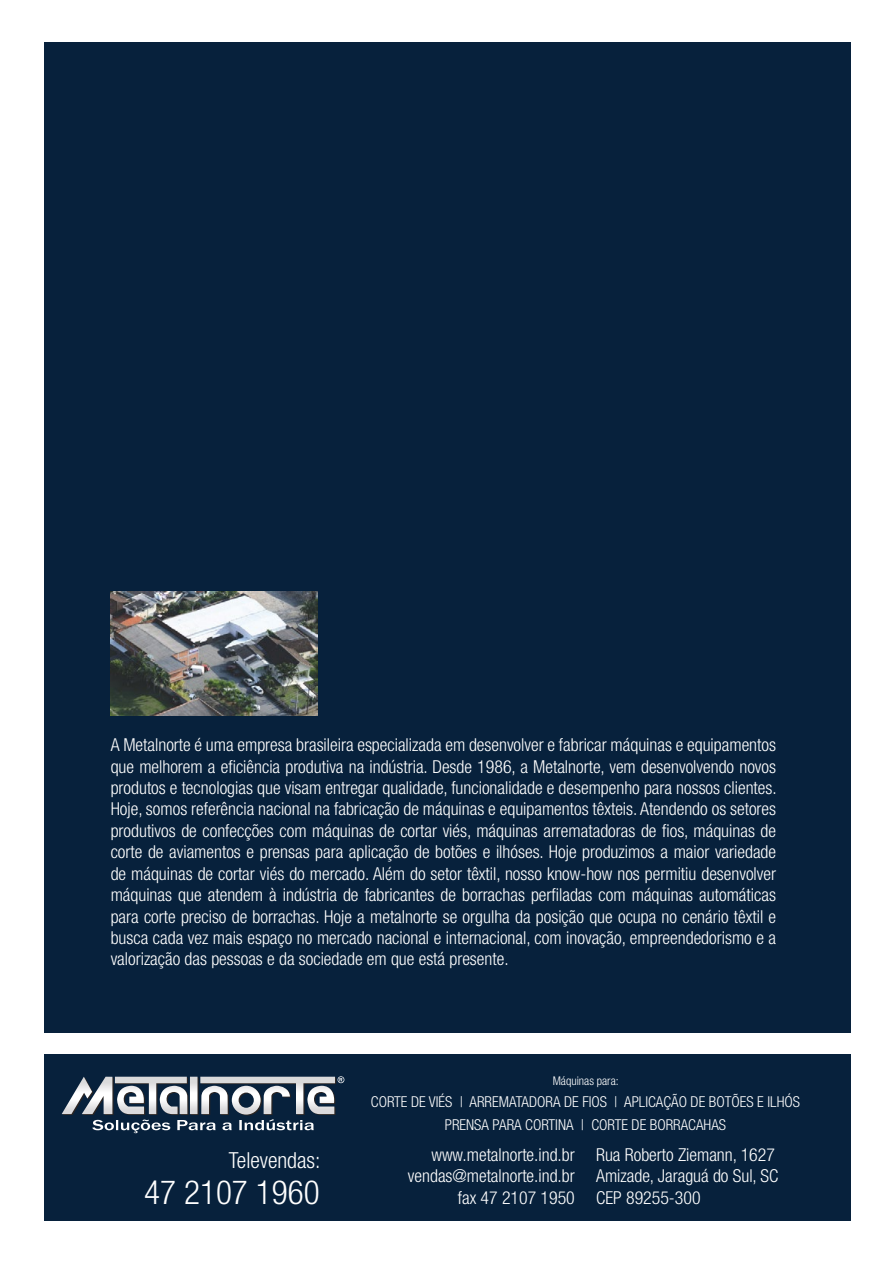
<style>
.page{position:relative;width:893px;height:1263px;background:#fff}
.page>*{position:absolute;margin:0;border:0;box-sizing:border-box;transform-origin:0 0}
.t1{font:300 condensed 33.15px "Helvetica Neue LT Pro";color:#fff}
.t2{font:300 condensed 22.2px "Helvetica Neue LT Pro";color:#fff}
.t3{font:300 condensed 17.85px/21.5px "Helvetica Neue LT Pro";color:#fff;text-align:right}
.t4{font:300 condensed 15px/22.5px "Helvetica Neue LT Pro";color:#fff;text-align:center}
.t5{font:300 condensed 12px "Helvetica Neue LT Pro";color:#fff}
</style>
<div class="page">
<div style="left:44px;top:1054px;width:806px;height:166px;background:#07213c"></div>
<div style="left:44px;top:43px;width:806px;height:990px;background:#07213c"></div>
<svg style="left:62px;top:1076px;width:282px;height:57px"></svg>
<img style="left:111px;top:591px;width:206px;height:124px">
<p class="t3" style="left:111px;top:734px;width:668px;text-align:justify">A Metalnorte é uma empresa brasileira especializada em desenvolver e fabricar máquinas e equipamentos que melhorem a eficiência produtiva na indústria. Desde 1986, a Metalnorte, vem desenvolvendo novos produtos e tecnologias que visam entregar qualidade, funcionalidade e desempenho para nossos clientes.<br>Hoje, somos referência nacional na fabricação de máquinas e equipamentos têxteis. Atendendo os setores produtivos de confecções com máquinas de cortar viés, máquinas arrematadoras de fios, máquinas de corte de aviamentos e prensas para aplicação de botões e ilhóses. Hoje produzimos a maior variedade de máquinas de cortar viés do mercado. Além do setor têxtil, nosso know-how nos permitiu desenvolver máquinas que atendem à indústria de fabricantes de borrachas perfiladas com máquinas automáticas para corte preciso de borrachas. Hoje a metalnorte se orgulha da posição que ocupa no cenário têxtil e busca cada vez mais espaço no mercado nacional e internacional, com inovação, empreendedorismo e a valorização das pessoas e da sociedade em que está presente.</p>
<p class="t2" style="left:229px;top:1148px;width:93px">Televendas:</p>
<h1 class="t1" style="left:144px;top:1173px;width:177px">47 2107 1960</h1>
<p class="t5" style="left:553px;top:1074px;width:67px">Máquinas para:</p>
<p class="t4" style="left:371px;top:1090px;width:431px">CORTE DE VIÉS | ARREMATADORA DE FIOS | APLICAÇÃO DE BOTÕES E ILHÓS<br>PRENSA PARA CORTINA | CORTE DE BORRACAHAS</p>
<p class="t3" style="left:408px;top:1144px;width:168px">www.metalnorte.ind.br vendas@metalnorte.ind.br fax 47 2107 1950</p>
<p class="t3" style="left:596px;top:1144px;width:184px;text-align:left">Rua Roberto Ziemann, 1627<br>Amizade, Jaraguá do Sul, SC<br>CEP 89255-300</p>
</div>
